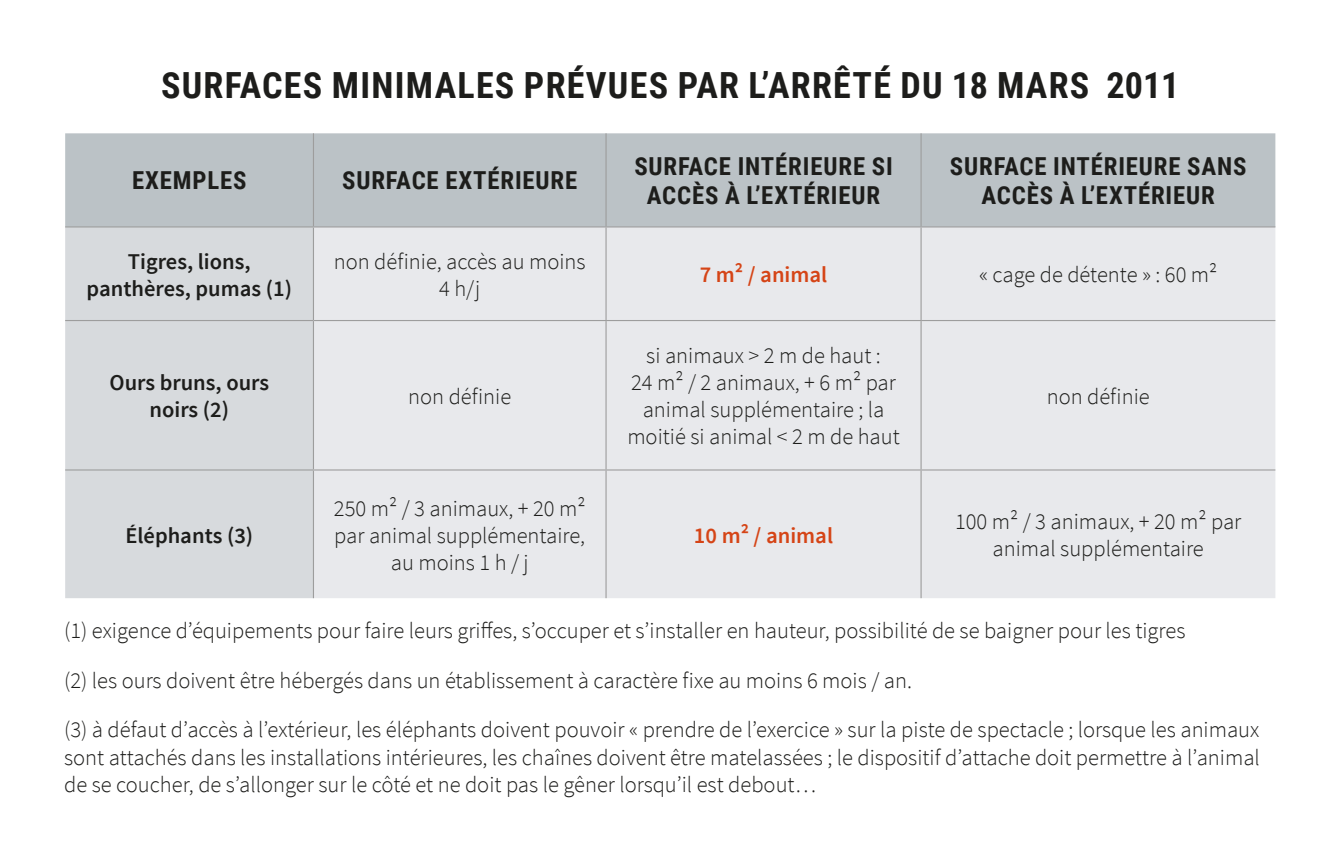
<style>
.page{position:relative;width:1340px;height:862px;background:#fff}
.page>*{position:absolute;margin:0;border:0;box-sizing:border-box;transform-origin:0 0}
.t1{font:700 36px "Roboto Condensed";letter-spacing:.035em;color:#1d1d1b}
.t2{font:700 24.75px/29.7px "Roboto Condensed";letter-spacing:.035em;color:#1d1d1b;text-align:center}
.t3{font:300 22.5px/27px "Source Sans Pro";color:#1d1d1b;text-align:center}
.t4{font:600 22.5px/27px "Source Sans Pro";color:#1d1d1b;text-align:center}
.t5{font:600 22.5px "Source Sans Pro";color:#d54416}
</style>
<div class="page">
<div style="left:65px;top:133px;width:1210px;height:93px;background:#bbc2c6"></div>
<div style="left:65px;top:227px;width:248px;height:371px;background:#d7dadd"></div>
<div style="left:314px;top:227px;width:961px;height:371px;background:#e8e9ec"></div>
<hr style="left:313px;top:133px;width:1px;height:93px;background:#9d9d9d">
<hr style="left:605px;top:133px;width:1px;height:93px;background:#9d9d9d">
<hr style="left:920px;top:133px;width:1px;height:93px;background:#9d9d9d">
<hr style="left:65px;top:226px;width:248px;height:1px;background:#9d9d9d">
<hr style="left:313px;top:226px;width:293px;height:1px;background:#9d9d9d">
<hr style="left:313px;top:227px;width:1px;height:93px;background:#9d9d9d">
<hr style="left:606px;top:226px;width:315px;height:1px;background:#9d9d9d">
<hr style="left:605px;top:227px;width:1px;height:93px;background:#9d9d9d">
<hr style="left:921px;top:226px;width:354px;height:1px;background:#9d9d9d">
<hr style="left:920px;top:227px;width:1px;height:93px;background:#9d9d9d">
<hr style="left:65px;top:320px;width:248px;height:1px;background:#9d9d9d">
<hr style="left:313px;top:320px;width:293px;height:1px;background:#9d9d9d">
<hr style="left:313px;top:321px;width:1px;height:148px;background:#9d9d9d">
<hr style="left:606px;top:320px;width:315px;height:1px;background:#9d9d9d">
<hr style="left:605px;top:321px;width:1px;height:148px;background:#9d9d9d">
<hr style="left:921px;top:320px;width:354px;height:1px;background:#9d9d9d">
<hr style="left:920px;top:321px;width:1px;height:148px;background:#9d9d9d">
<hr style="left:65px;top:469px;width:248px;height:1px;background:#9d9d9d">
<hr style="left:313px;top:469px;width:293px;height:1px;background:#9d9d9d">
<hr style="left:313px;top:470px;width:1px;height:128px;background:#9d9d9d">
<hr style="left:606px;top:469px;width:315px;height:1px;background:#9d9d9d">
<hr style="left:605px;top:470px;width:1px;height:128px;background:#9d9d9d">
<hr style="left:921px;top:469px;width:354px;height:1px;background:#9d9d9d">
<hr style="left:920px;top:470px;width:1px;height:128px;background:#9d9d9d">
<p class="t1" style="left:161px;top:60px;width:1020px">SURFACES MINIMALES PRÉVUES PAR L’ARRÊTÉ DU 18 MARS 2011</p>
<p class="t2" style="left:132px;top:165px;width:116px">EXEMPLES</p>
<p class="t2" style="left:342px;top:165px;width:237px">SURFACE EXTÉRIEURE</p>
<p class="t2" style="left:634px;top:150px;width:260px">SURFACE INTÉRIEURE SI<br>ACCÈS À L’EXTÉRIEUR</p>
<p class="t2" style="left:949px;top:150px;width:298px">SURFACE INTÉRIEURE SANS<br>ACCÈS À L’EXTÉRIEUR</p>
<p class="t4" style="left:87px;top:248px;width:207px">Tigres, lions, panthères, pumas (1)</p>
<p class="t3" style="left:334px;top:248px;width:253px">non définie, accès au moins<br>4 h/j</p>
<p class="t5" style="left:699px;top:260px;width:129px">7 m² / animal</p>
<p class="t3" style="left:979px;top:261px;width:240px">« cage de détente » : 60 m²</p>
<p class="t4" style="left:109px;top:369px;width:161px">Ours bruns, ours noirs (2)</p>
<p class="t4" style="left:125px;top:522px;width:129px">Éléphants (3)</p>
<p class="t3" style="left:408px;top:382px;width:105px">non définie</p>
<p class="t3" style="left:334px;top:494px;width:253px">250 m² / 3 animaux, + 20 m² par animal supplémentaire, au moins 1 h / j</p>
<p class="t3" style="left:627px;top:342px;width:274px">si animaux &gt; 2 m de haut :<br>24 m² / 2 animaux, + 6 m² par animal supplémentaire ; la moitié si animal &lt; 2 m de haut</p>
<p class="t5" style="left:694px;top:520px;width:141px">10 m² / animal</p>
<p class="t3" style="left:1046px;top:382px;width:105px">non définie</p>
<p class="t3" style="left:955px;top:508px;width:288px">100 m² / 3 animaux, + 20 m² par animal supplémentaire</p>
<p class="t3" style="left:64px;top:617px;width:1122px">(1) exigence d’équipements pour faire leurs griffes, s’occuper et s’installer en hauteur, possibilité de se baigner pour les tigres</p>
<p class="t3" style="left:64px;top:666px;width:849px">(2) les ours doivent être hébergés dans un établissement à caractère fixe au moins 6 mois / an.</p>
<p class="t3" style="left:64px;top:716px;width:1197px;text-align:justify">(3) à défaut d’accès à l’extérieur, les éléphants doivent pouvoir « prendre de l’exercice » sur la piste de spectacle ; lorsque les animaux sont attachés dans les installations intérieures, les chaînes doivent être matelassées ; le dispositif d’attache doit permettre à l’animal de se coucher, de s’allonger sur le côté et ne doit pas le gêner lorsqu’il est debout…</p>
</div>
